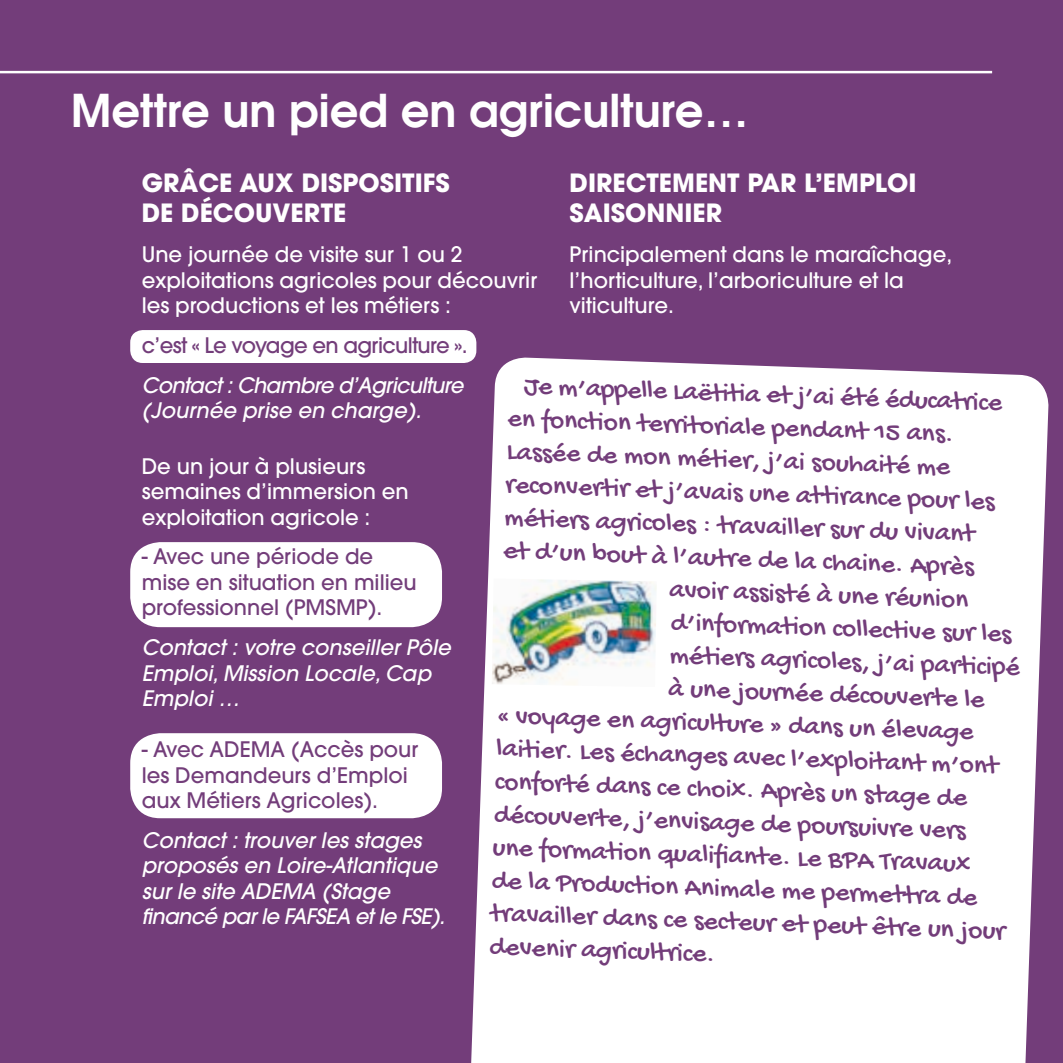
<style>
.page{position:relative;width:1063px;height:1063px;background:#733d7a}
.page>*{position:absolute;margin:0;border:0;box-sizing:border-box;transform-origin:0 0}
.t1{font:600 45px "Avant Garde";color:#fff}
.t2{font:27.5px "Gochi Hand";color:#733d7a}
.t3{font:700 25px/30px "Avant Garde";color:#fff}
.t4{font:500 21.25px/25.5px "Avant Garde";color:#fff}
.t5{font:italic 500 21.25px/25.5px "Avant Garde";color:#fff}
.t6{font:500 21.25px/25.5px "Avant Garde";color:#733d7a}
.t7{font:italic 500 21.25px/25.5px "Avant Garde";letter-spacing:-.03em;color:#fff}
.t8{font:500 21.25px "Avant Garde";letter-spacing:-.03em;color:#733d7a}
</style>
<div class="page">
<hr style="left:0;top:71px;width:992px;height:2px;background:#fff">
<div style="left:467px;top:357px;width:582px;height:706px;background:#fff"></div>
<img style="left:492px;top:579px;width:165px;height:108px">
<div style="left:130px;top:330px;width:346px;height:33px;background:#fff;border-radius:12px"></div>
<div style="left:130px;top:542px;width:312px;height:85px;background:#fff;border-radius:30px"></div>
<div style="left:130px;top:733px;width:312px;height:85px;background:#fff;border-radius:30px"></div>
<h1 class="t1" style="left:71px;top:81px;width:679px">Mettre un pied en agriculture…</h1>
<p class="t3" style="left:142px;top:167px;width:309px">GRÂCE AUX DISPOSITIFS<br>DE DÉCOUVERTE</p>
<p class="t4" style="left:142px;top:242px;width:397px">Une journée de visite sur 1 ou 2 exploitations agricoles pour découvrir les productions et les métiers :</p>
<p class="t8" style="left:142px;top:332px;width:327px">c’est « Le voyage en agriculture ».</p>
<p class="t7" style="left:142px;top:372px;width:323px">Contact : Chambre d’Agriculture (Journée prise en charge).</p>
<p class="t4" style="left:142px;top:453px;width:269px">De un jour à plusieurs semaines d’immersion en exploitation agricole :</p>
<p class="t6" style="left:142px;top:544px;width:276px">- Avec une période de mise en situation en milieu professionnel (PMSMP).</p>
<p class="t5" style="left:142px;top:635px;width:311px">Contact : votre conseiller Pôle<br>Emploi, Mission Locale, Cap<br>Emploi …</p>
<p class="t6" style="left:142px;top:737px;width:278px">- Avec ADEMA (Accès pour les Demandeurs d’Emploi aux Métiers Agricoles).</p>
<p class="t5" style="left:142px;top:827px;width:305px">Contact : trouver les stages proposés en Loire-Atlantique sur le site ADEMA (Stage financé par le FAFSEA et le FSE).</p>
<p class="t3" style="left:570px;top:167px;width:348px">DIRECTEMENT PAR L’EMPLOI<br>SAISONNIER</p>
<p class="t4" style="left:570px;top:242px;width:384px">Principalement dans le maraîchage, l’horticulture, l’arboriculture et la viticulture.</p>
<p class="t2" style="left:525px;top:372px;width:483px;rotate:2deg">Je m’appelle Laëtitia et j’ai été éducatrice</p>
<p class="t2" style="left:508px;top:404px;width:448px;rotate:2deg">en fonction territoriale pendant 15 ans.</p>
<p class="t2" style="left:507px;top:437px;width:448px;rotate:2deg">Lassée de mon métier, j’ai souhaité me</p>
<p class="t2" style="left:506px;top:470px;width:494px;rotate:2deg">reconvertir et j’avais une attirance pour les</p>
<p class="t2" style="left:505px;top:503px;width:472px;rotate:2deg">métiers agricoles : travailler sur du vivant</p>
<p class="t2" style="left:504px;top:536px;width:475px;rotate:2deg">et d’un bout à l’autre de la chaine. Après</p>
<p class="t2" style="left:670px;top:575px;width:305px;rotate:2deg">avoir assisté à une réunion</p>
<p class="t2" style="left:671px;top:608px;width:345px;rotate:2deg">d’information collective sur les</p>
<p class="t2" style="left:670px;top:641px;width:352px;rotate:2deg">métiers agricoles, j’ai participé</p>
<p class="t2" style="left:669px;top:674px;width:321px;rotate:2deg">à une journée découverte le</p>
<p class="t2" style="left:498px;top:701px;width:481px;rotate:2deg">« voyage en agriculture » dans un élevage</p>
<p class="t2" style="left:497px;top:734px;width:504px;rotate:2deg">laitier. Les échanges avecl’exploitant m’ont</p>
<p class="t2" style="left:496px;top:767px;width:477px;rotate:2deg">conforté dans ce choix. Après un stage de</p>
<p class="t2" style="left:495px;top:800px;width:476px;rotate:2deg">découverte, j’envisage de poursuivre vers</p>
<p class="t2" style="left:493px;top:833px;width:479px;rotate:2deg">une formation qualifi ante. Le BPA Travaux</p>
<p class="t2" style="left:492px;top:866px;width:490px;rotate:2deg">de la Production Animale me permettra de</p>
<p class="t2" style="left:491px;top:899px;width:521px;rotate:2deg">travailler dans ce secteur et peut être un jour</p>
<p class="t2" style="left:490px;top:932px;width:227px;rotate:2deg">devenir agricultrice.</p>
</div>
